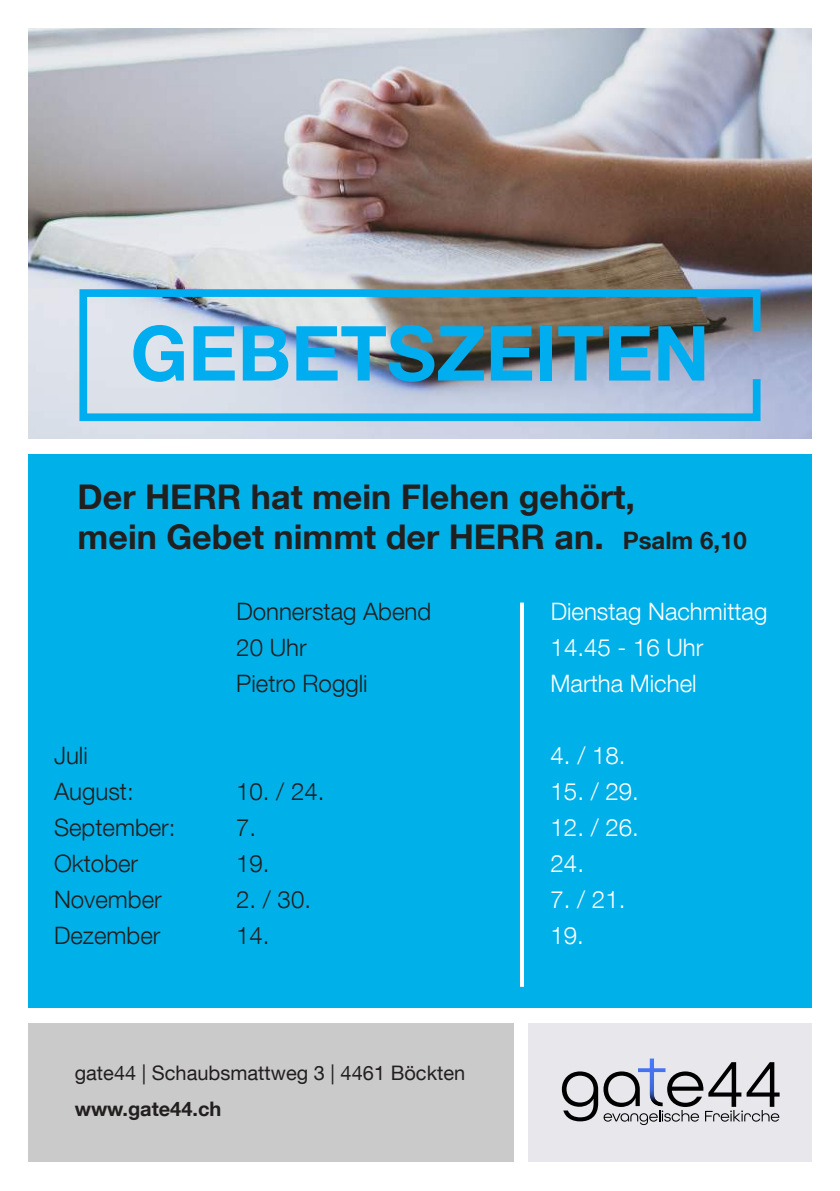
<style>
.page{position:relative;width:840px;height:1191px;background:#fff}
.page>*{position:absolute;margin:0;border:0;box-sizing:border-box;transform-origin:0 0}
.t1{font:700 76px "Helvetica Neue LT Com";color:#00adef}
.t2{font:700 34px/40.8px "Helvetica Neue LT Com";color:#221f1f}
.t3{font:300 24px "Helvetica Neue LT Com";color:#221f1f}
.t4{font:300 24px "Helvetica Neue LT Com";color:#fff}
.t5{font:20px "Helvetica Neue LT Com";color:#221f1f}
.t6{font:700 20px "Helvetica Neue LT Com";color:#221f1f}
.s1{font-size:24px}
</style>
<div class="page">
<img style="left:28px;top:28px;width:783px;height:410px">
<div style="left:28px;top:1023px;width:485px;height:138px;background:#cbcaca"></div>
<div style="left:527px;top:1023px;width:284px;height:138px;background:#e7e7ec"></div>
<div style="left:28px;top:454px;width:783px;height:553px;background:#00b1e9"></div>
<svg style="left:520px;top:602px;width:3px;height:384px"></svg>
<svg style="left:561px;top:1071px;width:36px;height:50px"></svg>
<svg style="left:603px;top:1062px;width:176px;height:63px"></svg>
<img style="left:637px;top:1058px;width:28px;height:48px">
<svg style="left:76px;top:285px;width:688px;height:140px"></svg>
<h1 class="t1" style="left:130px;top:325px;width:580px">GEBETSZEITEN</h1>
<h2 class="t2" style="left:78px;top:479px;width:670px">Der HERR hat mein Flehen gehört,<br>mein Gebet nimmt der HERR an. <span class="s1">Psalm 6,10</span></h2>
<p class="t3" style="left:236px;top:602px;width:196px">Donnerstag Abend</p>
<p class="t4" style="left:550px;top:602px;width:218px">Dienstag Nachmittag</p>
<p class="t3" style="left:236px;top:638px;width:72px">20 Uhr</p>
<p class="t4" style="left:550px;top:638px;width:154px">14.45 - 16 Uhr</p>
<p class="t3" style="left:236px;top:674px;width:133px">Pietro Roggli</p>
<p class="t4" style="left:550px;top:674px;width:147px">Martha Michel</p>
<p class="t3" style="left:54px;top:746px;width:35px">Juli</p>
<p class="t4" style="left:550px;top:746px;width:76px">4. / 18.</p>
<p class="t3" style="left:54px;top:782px;width:81px">August:</p>
<p class="t3" style="left:236px;top:782px;width:90px">10. / 24.</p>
<p class="t4" style="left:550px;top:782px;width:90px">15. / 29.</p>
<p class="t3" style="left:54px;top:818px;width:123px">September:</p>
<p class="t3" style="left:236px;top:818px;width:22px">7.</p>
<p class="t4" style="left:550px;top:818px;width:90px">12. / 26.</p>
<p class="t3" style="left:54px;top:854px;width:86px">Oktober</p>
<p class="t3" style="left:236px;top:854px;width:35px">19.</p>
<p class="t4" style="left:550px;top:854px;width:35px">24.</p>
<p class="t3" style="left:54px;top:890px;width:109px">November</p>
<p class="t3" style="left:236px;top:890px;width:76px">2. / 30.</p>
<p class="t4" style="left:550px;top:890px;width:76px">7. / 21.</p>
<p class="t3" style="left:54px;top:926px;width:108px">Dezember</p>
<p class="t3" style="left:236px;top:926px;width:35px">14.</p>
<p class="t4" style="left:550px;top:926px;width:35px">19.</p>
<p class="t5" style="left:75px;top:1064px;width:392px">gate44 | Schaubsmattweg 3 | 4461 Böckten</p>
<p class="t6" style="left:75px;top:1101px;width:148px">www.gate44.ch</p>
</div>
